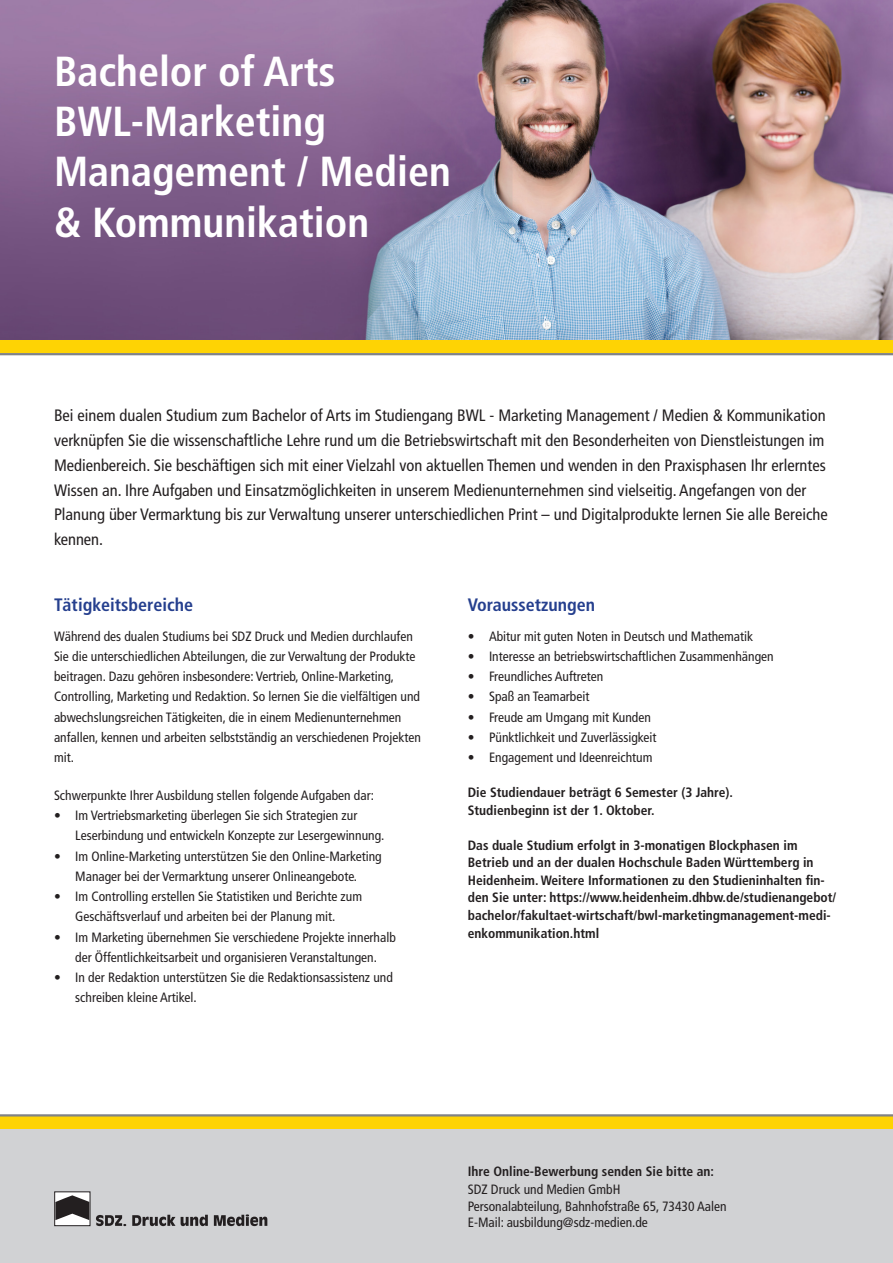
<style>
.page{position:relative;width:893px;height:1263px;background:#fff}
.page>*{position:absolute;margin:0;border:0;box-sizing:border-box;transform-origin:0 0}
.t1{font:700 condensed 42px/50.4px "Frutiger LT";color:#fff}
.t2{font:700 condensed 18px "Frutiger LT";color:#253f8e}
.t3{font:condensed 16.5px/24.8px "Frutiger LT";color:#231f20}
.t4{font:condensed 13.5px/20.2px "Frutiger LT";color:#231f20}
.t5{font:700 condensed 13.5px/17.5px "Frutiger LT";color:#231f20}
</style>
<div class="page">
<div style="left:0;top:1129px;width:893px;height:134px;background:#d1d2d4"></div>
<div style="left:55px;top:1192px;width:35px;height:34px;background:#fff"></div>
<div style="left:54px;top:1192px;width:36px;height:34px;border:1px solid #231f20"></div>
<svg style="left:55px;top:1195px;width:34px;height:25px"></svg>
<svg style="left:96px;top:1215px;width:30px;height:11px"></svg>
<svg style="left:132px;top:1215px;width:76px;height:11px"></svg>
<svg style="left:214px;top:1214px;width:53px;height:12px"></svg>
<img style="left:0;top:0;width:893px;height:340px">
<div style="left:0;top:340px;width:893px;height:13px;background:#fed304"></div>
<hr style="left:0;top:353px;width:893px;height:2px;background:#808285">
<div style="left:0;top:1116px;width:893px;height:13px;background:#fed304"></div>
<hr style="left:0;top:1114px;width:893px;height:2px;background:#808285">
<h1 class="t1" style="left:54px;top:46px;width:398px">Bachelor of Arts<br>BWL-Marketing<br>Management / Medien &amp; Kommunikation</h1>
<p class="t3" style="left:54px;top:403px;width:775px">Bei einem dualen Studium zum Bachelor of Arts im Studiengang BWL - Marketing Management / Medien &amp; Kommunikation verknüpfen Sie die wissenschaftliche Lehre rund um die Betriebswirtschaft mit den Besonderheiten von Dienstleistungen im Medienbereich. Sie beschäftigen sich mit einer Vielzahl von aktuellen Themen und wenden in den Praxisphasen Ihr erlerntes Wissen an. Ihre Aufgaben und Einsatzmöglichkeiten in unserem Medienunternehmen sind vielseitig. Angefangen von der Planung über Vermarktung bis zur Verwaltung unserer unterschiedlichen Print – und Digitalprodukte lernen Sie alle Bereiche kennen.</p>
<h2 class="t2" style="left:54px;top:594px;width:141px">Tätigkeitsbereiche</h2>
<p class="t4" style="left:54px;top:626px;width:368px">Während des dualen Studiums bei SDZ Druck und Medien durchlaufen Sie die unterschiedlichen Abteilungen, die zur Verwaltung der Produkte beitragen. Dazu gehören insbesondere: Vertrieb, Online-Marketing, Controlling, Marketing und Redaktion. So lernen Sie die vielfältigen und abwechslungsreichen Tätigkeiten, die in einem Medienunternehmen anfallen, kennen und arbeiten selbstständig an verschiedenen Projekten mit.</p>
<p class="t4" style="left:54px;top:785px;width:321px">Schwerpunkte Ihrer Ausbildung stellen folgende Aufgaben dar:</p>
<p class="t4" style="left:75px;top:805px;width:311px;text-indent:-21px">• Im Vertriebsmarketing überlegen Sie sich Strategien zur<br>Leserbindung und entwickeln Konzepte zur Lesergewinnung.</p>
<p class="t4" style="left:54px;top:846px;width:329px;text-align:center">• Im Online-Marketing unterstützen Sie den Online-Marketing<br>Manager bei der Vermarktung unserer Onlineangebote.</p>
<p class="t4" style="left:54px;top:886px;width:310px;text-align:center">• Im Controlling erstellen Sie Statistiken und Berichte zum<br>Geschäftsverlauf und arbeiten bei der Planung mit.</p>
<p class="t4" style="left:54px;top:927px;width:343px;text-align:center">• Im Marketing übernehmen Sie verschiedene Projekte innerhalb der Öffentlichkeitsarbeit und organisieren Veranstaltungen.</p>
<p class="t4" style="left:75px;top:967px;width:319px;text-indent:-21px">• In der Redaktion unterstützen Sie die Redaktionsassistenz und schreiben kleine Artikel.</p>
<h2 class="t2" style="left:468px;top:594px;width:129px">Voraussetzungen</h2>
<p class="t4" style="left:468px;top:626px;width:287px">• Abitur mit guten Noten in Deutsch und Mathematik</p>
<p class="t4" style="left:468px;top:646px;width:307px">• Interesse an betriebswirtschaftlichen Zusammenhängen</p>
<p class="t4" style="left:468px;top:666px;width:137px">• Freundliches Auftreten</p>
<p class="t4" style="left:468px;top:686px;width:123px">• Spaß an Teamarbeit</p>
<p class="t4" style="left:468px;top:707px;width:185px">• Freude am Umgang mit Kunden</p>
<p class="t4" style="left:468px;top:727px;width:190px">• Pünktlichkeit und Zuverlässigkeit</p>
<p class="t4" style="left:468px;top:747px;width:186px">• Engagement und Ideenreichtum</p>
<p class="t5" style="left:468px;top:784px;width:267px">Die Studiendauer beträgt 6 Semester (3 Jahre).<br>Studienbeginn ist der 1. Oktober.</p>
<p class="t5" style="left:468px;top:836px;width:370px">Das duale Studium erfolgt in 3-monatigen Blockphasen im Betrieb und an der dualen Hochschule Baden Württemberg in Heidenheim. Weitere Informationen zu den Studieninhalten fin&shy;den Sie unter: https://www.heidenheim.dhbw.de/studienangebot/ bachelor/fakultaet-wirtschaft/bwl-marketingmanagement-medi&shy;enkommunikation.html</p>
<p class="t5" style="left:468px;top:1163px;width:248px">Ihre Online-Bewerbung senden Sie bitte an:</p>
<p class="t4" style="left:468px;top:1182px;width:260px;line-height:16.2px">SDZ Druck und Medien GmbH<br>Personalabteilung, Bahnhofstraße 65, 73430 Aalen<br>E-Mail: ausbildung@sdz-medien.de</p>
</div>
